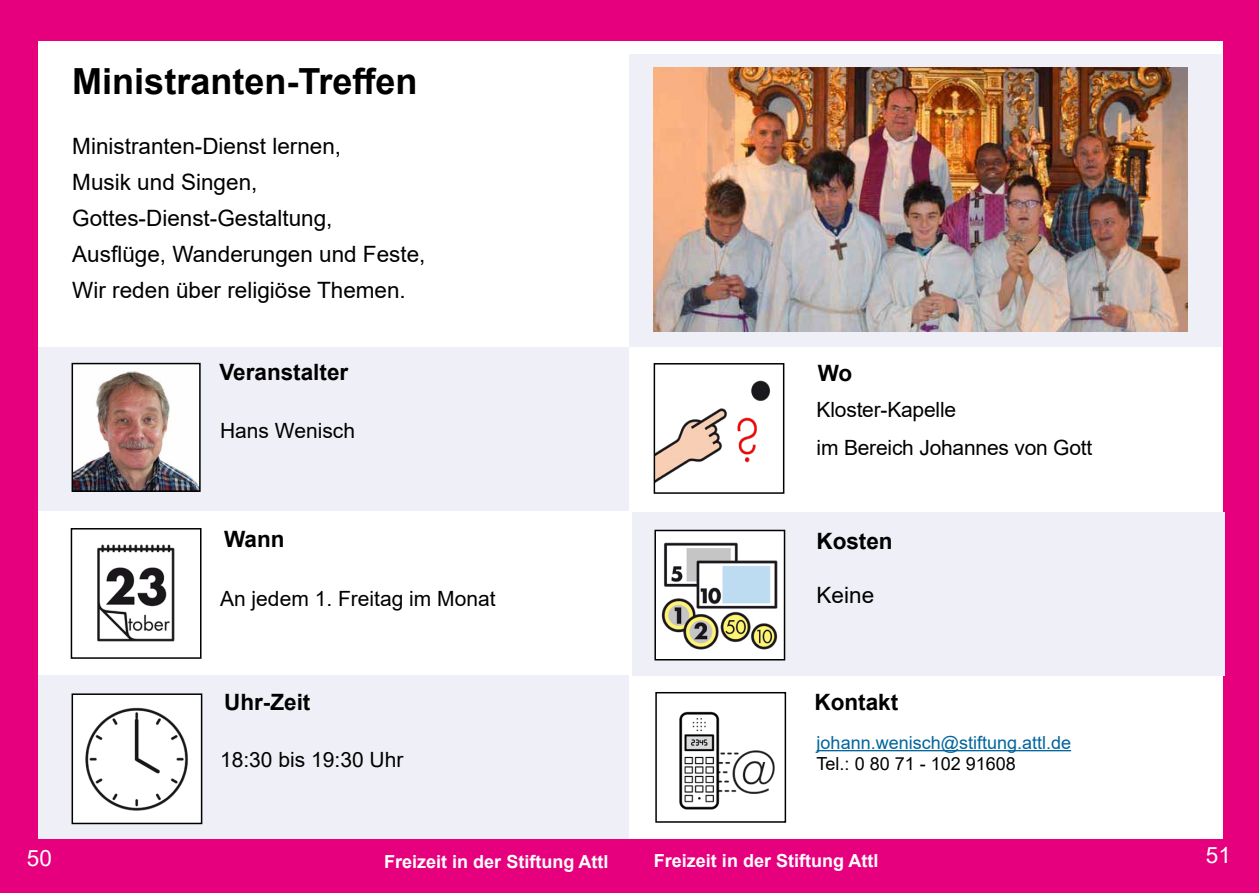
<style>
.page{position:relative;width:1259px;height:893px;background:#e6007d}
.page>*{position:absolute;margin:0;border:0;box-sizing:border-box;transform-origin:0 0}
.t1{font:700 36px "Arial";color:#000}
.t2{font:22.5px/36px "Arial";color:#000}
.t3{font:700 22.5px "Arial";color:#000}
.t4{font:22.5px "Arial";color:#fff}
.t5{font:21px/37.5px "Arial";letter-spacing:-.005em;color:#000}
.t6{font:700 18px "Arial";color:#fff}
.t7{font:18px "Arial";color:#00659e}
.t8{font:18px "Arial";color:#000}
</style>
<div class="page">
<div style="left:38px;top:41px;width:1184px;height:797px;background:#fff"></div>
<div style="left:38px;top:348px;width:591px;height:163px;background:#efeff7"></div>
<div style="left:632px;top:512px;width:593px;height:163px;background:#efeff7"></div>
<div style="left:629px;top:54px;width:592px;height:293px;background:#efeff7"></div>
<div style="left:38px;top:676px;width:591px;height:163px;background:#efeff7"></div>
<img style="left:656px;top:380px;width:115px;height:102px">
<div style="left:653px;top:363px;width:131px;height:131px;border:2px solid #000"></div>
<img style="left:97px;top:545px;width:78px;height:96px">
<div style="left:71px;top:528px;width:130px;height:131px;border:2px solid #000"></div>
<div style="left:655px;top:530px;width:129px;height:130px;background:#fff"></div>
<img style="left:661px;top:542px;width:117px;height:107px">
<div style="left:654px;top:530px;width:131px;height:130px;border:2px solid #000"></div>
<div style="left:72px;top:694px;width:130px;height:129px;background:#fff"></div>
<img style="left:85px;top:707px;width:103px;height:104px">
<div style="left:72px;top:693px;width:130px;height:131px;border:2px solid #000"></div>
<img style="left:726px;top:750px;width:49px;height:44px">
<div style="left:655px;top:692px;width:131px;height:131px;border:2px solid #000"></div>
<img style="left:655px;top:710px;width:71px;height:101px">
<img style="left:75px;top:366px;width:123px;height:123px">
<div style="left:72px;top:363px;width:129px;height:129px;border:2px solid #000"></div>
<img style="left:654px;top:67px;width:533px;height:265px">
<hr style="left:816px;top:750px;width:255px;height:1px;background:#00659e">
<h1 class="t1" style="left:72px;top:56px;width:347px">Ministranten-Treffen</h1>
<p class="t2" style="left:72px;top:128px;width:355px">Ministranten-Dienst lernen,<br>Musik und Singen,<br>Gottes-Dienst-Gestaltung,<br>Ausflüge, Wanderungen und Feste,<br>Wir reden über religiöse Themen.</p>
<p class="t3" style="left:219px;top:356px;width:130px">Veranstalter</p>
<p class="t5" style="left:220px;top:412px;width:136px">Hans Wenisch</p>
<p class="t3" style="left:224px;top:523px;width:62px">Wann</p>
<p class="t5" style="left:220px;top:580px;width:277px">An jedem 1. Freitag im Monat</p>
<p class="t3" style="left:224px;top:686px;width:88px">Uhr-Zeit</p>
<p class="t5" style="left:220px;top:741px;width:185px">18:30 bis 19:30 Uhr</p>
<p class="t3" style="left:817px;top:358px;width:36px">Wo</p>
<p class="t5" style="left:816px;top:391px;width:277px">Kloster-Kapelle<br>im Bereich Johannes von Gott</p>
<p class="t3" style="left:816px;top:525px;width:78px">Kosten</p>
<p class="t2" style="left:816px;top:577px;width:59px">Keine</p>
<p class="t3" style="left:814px;top:686px;width:85px">Kontakt</p>
<p class="t7" style="left:816px;top:730px;width:256px">johann.wenisch@stiftung.attl.de</p>
<p class="t8" style="left:816px;top:752px;width:201px">Tel.: 0 80 71 - 102 91608</p>
<p class="t4" style="left:27px;top:843px;width:27px">50</p>
<p class="t6" style="left:384px;top:849px;width:226px">Freizeit in der Stiftung Attl</p>
<p class="t6" style="left:654px;top:848px;width:226px">Freizeit in der Stiftung Attl</p>
<p class="t4" style="left:1205px;top:839px;width:27px">51</p>
</div>
